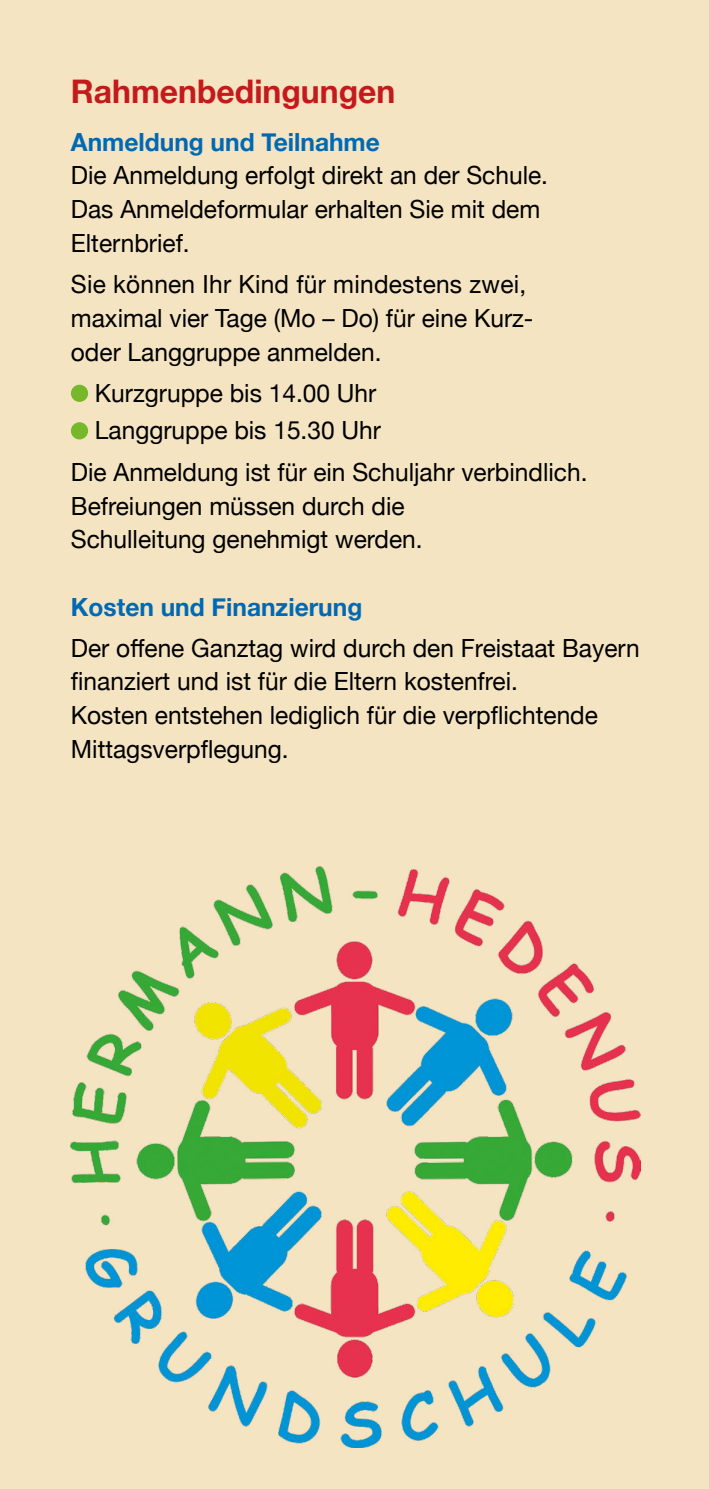
<style>
.page{position:relative;width:709px;height:1489px;background:#fff}
.page>*{position:absolute;margin:0;border:0;box-sizing:border-box;transform-origin:0 0}
.t1{font:700 32.5px "Helvetica Neue";color:#c51a1b}
.t2{font:25px/33.8px "Helvetica Neue";color:#000}
.t3{font:700 25px "Helvetica Neue";color:#0069b4}
</style>
<div class="page">
<div style="left:0;top:0;width:709px;height:1488px;background:#f4e4c2"></div>
<img style="left:71px;top:866px;width:569px;height:580px">
<div style="left:71px;top:385px;width:17px;height:17px;background:#76b82a;border-radius:50%"></div>
<div style="left:71px;top:422px;width:17px;height:17px;background:#76b82a;border-radius:50%"></div>
<h1 class="t1" style="left:71px;top:65px;width:326px">Rahmenbedingungen</h1>
<p class="t3" style="left:71px;top:122px;width:310px">Anmeldung und Teilnahme</p>
<p class="t2" style="left:71px;top:160px;width:478px">Die Anmeldung erfolgt direkt an der Schule.<br>Das Anmeldeformular erhalten Sie mit dem<br>Elternbrief.</p>
<p class="t2" style="left:71px;top:269px;width:464px">Sie können Ihr Kind für mindestens zwei, maximal vier Tage (Mo – Do) für eine Kurz&shy;oder Langgruppe anmelden.</p>
<p class="t2" style="left:95px;top:376px;width:287px;line-height:37.5px">Kurzgruppe bis 14.00 Uhr<br>Langgruppe bis 15.30 Uhr</p>
<p class="t2" style="left:71px;top:456px;width:518px">Die Anmeldung ist für ein Schuljahr verbindlich.<br>Befreiungen müssen durch die<br>Schulleitung genehmigt werden.</p>
<p class="t3" style="left:71px;top:587px;width:293px">Kosten und Finanzierung</p>
<p class="t2" style="left:71px;top:632px;width:570px">Der offene Ganztag wird durch den Freistaat Bayern finanziert und ist für die Eltern kostenfrei.<br>Kosten entstehen lediglich für die verpflichtende Mittagsverpflegung.</p>
</div>
